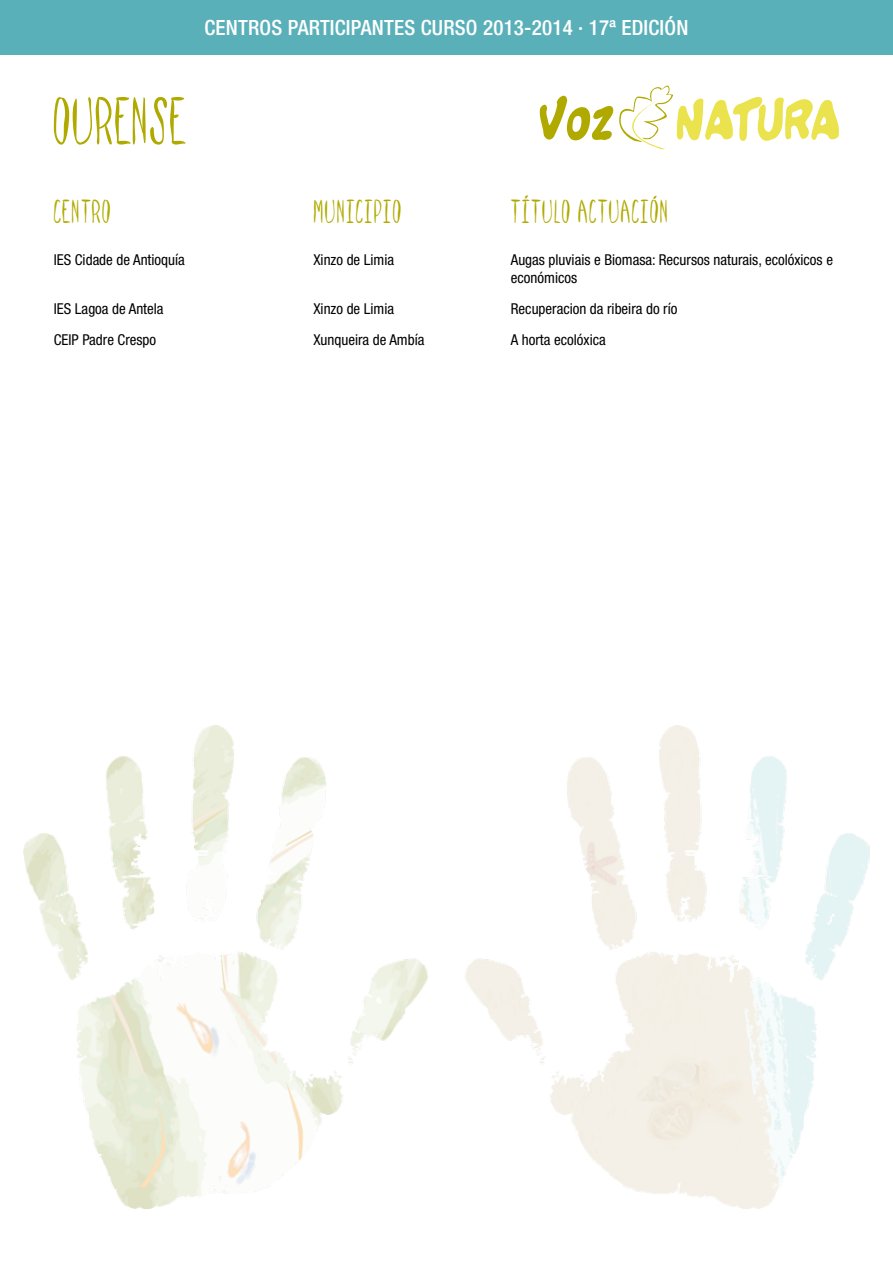
<style>
.page{position:relative;width:893px;height:1263px;background:#fff}
.page>*{position:absolute;margin:0;border:0;box-sizing:border-box;transform-origin:0 0}
.t1{font:61.05px "Spill Milk";color:#b0aa00}
.t2{font:30px "Spill Milk";letter-spacing:.025em;color:#b0aa00}
.t3{font:500 condensed 21px "Helvetica Neue LT Std";letter-spacing:.01em;color:#fff}
.t4{font:condensed 15px/30.8px "Helvetica Neue LT Std";color:#000}
</style>
<div class="page">
<img style="left:24px;top:725px;width:845px;height:484px">
<div style="left:0;top:0;width:893px;height:54px;background:#5ab0b9"></div>
<svg style="left:540px;top:85px;width:299px;height:64px"></svg>
<h3 class="t3" style="left:205px;top:15px;width:485px">CENTROS PARTICIPANTES CURSO 2013-2014 · 17ª EDICIÓN</h3>
<h1 class="t1" style="left:54px;top:86px;width:135px">OURENSE</h1>
<h2 class="t2" style="left:54px;top:193px;width:59px">CENTRO</h2>
<h2 class="t2" style="left:314px;top:193px;width:90px">MUNICIPIO</h2>
<h2 class="t2" style="left:511px;top:193px;width:159px">TÍTULO ACTUACIÓN</h2>
<p class="t4" style="left:54px;top:245px;width:133px">IES Cidade de Antioquía</p>
<p class="t4" style="left:54px;top:293px;width:111px">IES Lagoa de Antela<br>CEIP Padre Crespo</p>
<p class="t4" style="left:313px;top:245px;width:82px">Xinzo de Limia</p>
<p class="t4" style="left:313px;top:293px;width:113px">Xinzo de Limia<br>Xunqueira de Ambía</p>
<p class="t4" style="left:511px;top:251px;width:324px;line-height:18px">Augas pluviais e Biomasa: Recursos naturais, ecolóxicos e económicos</p>
<p class="t4" style="left:511px;top:293px;width:168px">Recuperacion da ribeira do río<br>A horta ecolóxica</p>
</div>
